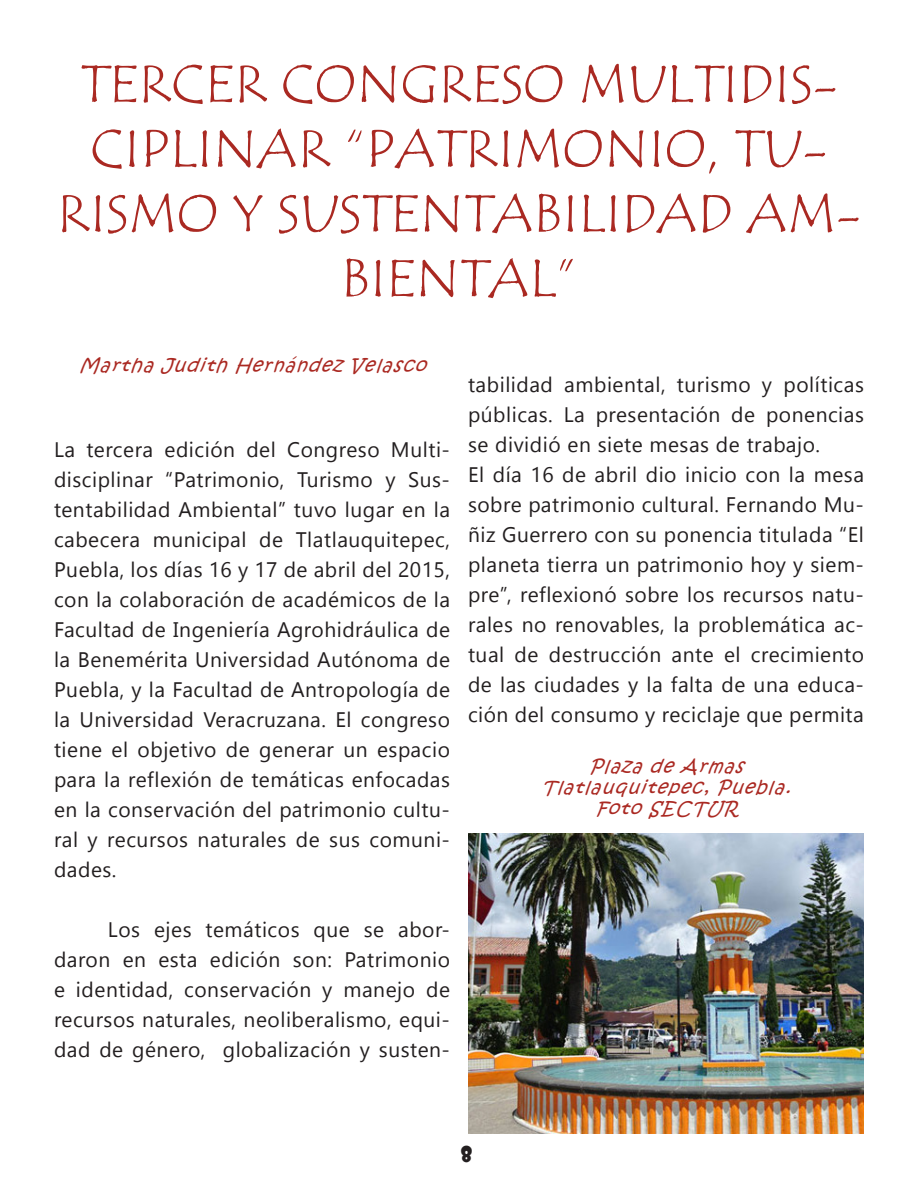
<style>
.page{position:relative;width:918px;height:1188px;background:#fff}
.page>*{position:absolute;margin:0;border:0;box-sizing:border-box;transform-origin:0 0}
.Titulos_de_articulos{font:54px/64.8px "Tempus Sans ITC";color:#aa2922;text-align:center}
.Cuerpo_de_texto{font:21px/30px "Nirmala UI";letter-spacing:.025em;color:#231f20;text-align:justify}
.t1{font:21px "Showcard Gothic";color:#231f20}
.Autores_y_anotacione{font:italic 18px "Kristen ITC";color:#aa2922}
</style>
<div class="page">
<img style="left:468px;top:833px;width:396px;height:301px">
<p class="Titulos_de_articulos" style="left:57px;top:53px;width:806px">TERCER CONGRESO MULTIDIS-<br>CIPLINAR “PATRIMONIO, TU-<br>RISMO Y SUSTENTABILIDAD AM-<br>BIENTAL”</p>
<p class="Autores_y_anotacione" style="left:79px;top:353px;width:357px">MarthaJudithHernándezVelasco</p>
<p class="Cuerpo_de_texto" style="left:54px;top:434px;width:398px">La tercera edición del Congreso Multi&shy;disciplinar “Patrimonio, Turismo y Sus&shy;tentabilidad Ambiental” tuvo lugar en la cabecera municipal de Tlatlauquitepec, Puebla, los días 16 y 17 de abril del 2015, con la colaboración de académicos de la Facultad de Ingeniería Agrohidráulica de la Benemérita Universidad Autónoma de Puebla, y la Facultad de Antropología de la Universidad Veracruzana. El congreso tiene el objetivo de generar un espacio para la reflexión de temáticas enfocadas en la conservación del patrimonio cultu&shy;ral y recursos naturales de sus comuni&shy;dades.</p>
<p class="Cuerpo_de_texto" style="left:54px;top:914px;width:398px;text-indent:54px">Los ejes temáticos que se abor&shy;daron en esta edición son: Patrimonio e identidad, conservación y manejo de recursos naturales, neoliberalismo, equi&shy;dad de género, globalización y susten-</p>
<p class="Cuerpo_de_texto" style="left:468px;top:369px;width:398px">tabilidad ambiental, turismo y políticas públicas. La presentación de ponencias se dividió en siete mesas de trabajo.</p>
<p class="Cuerpo_de_texto" style="left:468px;top:459px;width:398px">El día 16 de abril dio inicio con la mesa sobre patrimonio cultural. Fernando Mu&shy;ñiz Guerrero con su ponencia titulada “El planeta tierra un patrimonio hoy y siem&shy;pre”, reflexionó sobre los recursos natu&shy;rales no renovables, la problemática ac&shy;tual de destrucción ante el crecimiento de las ciudades y la falta de una educa&shy;ción del consumo y reciclaje que permita</p>
<p class="Autores_y_anotacione" style="left:589px;top:755px;width:164px">PlazadeArmas</p>
<p class="Autores_y_anotacione" style="left:542px;top:776px;width:259px">Tlatlauquitepec,Puebla.</p>
<p class="Autores_y_anotacione" style="left:596px;top:797px;width:152px">FotoSECTUR</p>
<p class="t1" style="left:461px;top:1141px;width:13px">8</p>
</div>
